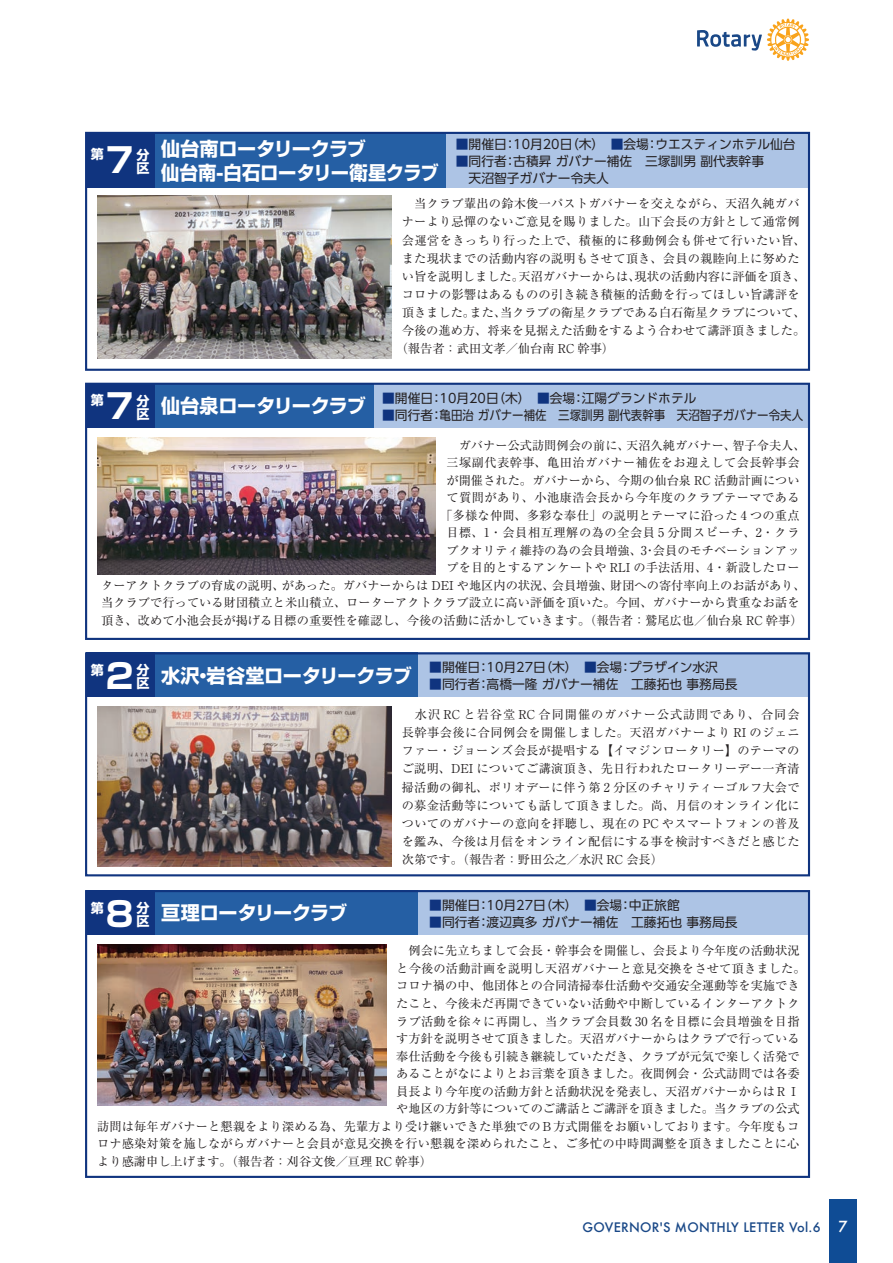
<style>
.page{position:relative;width:893px;height:1263px;background:#fff}
.page>*{position:absolute;margin:0;border:0;box-sizing:border-box;transform-origin:0 0}
.t1{font:700 34.05px "Shin Go Pro";color:#fff}
.t2{font:700 19.2px/23.4px "Shin Go Pro";letter-spacing:-.02em;color:#fff}
.t3{font:700 13.05px/13px "Shin Go Pro";color:#fff}
.t4{font:12.75px/17px "UD Shin Go Pro";color:#231f20}
.t5{font:500 12.75px "Futura";letter-spacing:.02em;color:#194887}
.t6{font:12.15px/18px "Ryumin Pro";color:#231f20;text-align:justify}
.t7{font:12.15px "Ryumin Pro";letter-spacing:.02em;color:#231f20}
.t8{font:12.15px "Ryumin Pro";letter-spacing:.035em;color:#231f20}
.t9{font:12.15px "Ryumin Pro";letter-spacing:.045em;color:#231f20}
.s1{color:#10347f}
.s2{font-size:14.85px;color:#fff}
</style>
<div class="page">
<div style="left:153px;top:132px;width:317px;height:56px;background:#255fa4"></div>
<div style="left:153px;top:383px;width:226px;height:45px;background:#255fa4"></div>
<div style="left:153px;top:890px;width:266px;height:45px;background:#255fa4"></div>
<div style="left:153px;top:653px;width:266px;height:44px;background:#255fa4"></div>
<div style="left:446px;top:132px;width:364px;height:56px;background:#adc4e5"></div>
<div style="left:375px;top:383px;width:435px;height:45px;background:#adc4e5"></div>
<div style="left:419px;top:890px;width:391px;height:45px;background:#adc4e5"></div>
<div style="left:419px;top:653px;width:391px;height:44px;background:#adc4e5"></div>
<div style="left:86px;top:132px;width:68px;height:56px;background:#10347f"></div>
<div style="left:86px;top:383px;width:68px;height:45px;background:#10347f"></div>
<div style="left:86px;top:890px;width:68px;height:45px;background:#10347f"></div>
<div style="left:86px;top:653px;width:68px;height:44px;background:#10347f"></div>
<svg style="left:697px;top:19px;width:112px;height:42px"></svg>
<div style="left:829px;top:1199px;width:28px;height:64px;background:#0f4c95"></div>
<div style="left:85px;top:132px;width:725px;height:239px;border:2px solid #10347f"></div>
<div style="left:85px;top:383px;width:725px;height:257px;border:2px solid #10347f"></div>
<div style="left:85px;top:890px;width:725px;height:288px;border:2px solid #10347f"></div>
<div style="left:85px;top:652px;width:725px;height:224px;border:2px solid #10347f"></div>
<img style="left:97px;top:196px;width:295px;height:163px">
<img style="left:97px;top:437px;width:339px;height:137px">
<img style="left:97px;top:944px;width:290px;height:162px">
<img style="left:97px;top:707px;width:295px;height:159px">
<h1 class="t1" style="left:106px;top:133px;width:29px">7</h1>
<p class="t3" style="left:91px;top:146px;width:14px">第</p>
<p class="t3" style="left:136px;top:147px;width:14px">分区</p>
<h2 class="t2" style="left:161px;top:135px;width:279px">仙台南ロータリークラブ<br>仙台南-白石ロータリー衛星クラブ</h2>
<p class="t4" style="left:456px;top:135px;width:341px"><span class="s1">■</span>開催日：10月20日（木）　<span class="s1">■</span>会場：ウエスティンホテル仙台</p>
<p class="t4" style="left:456px;top:152px;width:310px"><span class="s1">■</span>同行者：古積昇 ガバナー補佐　三塚訓男 副代表幹事　天沼智子ガバナー令夫人</p>
<p class="t7" style="left:402px;top:194px;width:399px">　当クラブ輩出の鈴木俊一パストガバナーを交えながら、天沼久純ガバ</p>
<p class="t7" style="left:402px;top:212px;width:399px">ナーより忌憚のないご意見を賜りました。山下会長の方針として通常例</p>
<p class="t8" style="left:402px;top:230px;width:405px">会運営をきっちり行った上で、積極的に移動例会も併せて行いたい旨、</p>
<p class="t7" style="left:402px;top:248px;width:399px">また現状までの活動内容の説明もさせて頂き、会員の親睦向上に努めた</p>
<p class="t6" style="left:402px;top:266px;width:405px">い旨を説明しました。天沼ガバナーからは、現状の活動内容に評価を頂き、</p>
<p class="t6" style="left:402px;top:284px;width:399px">コロナの影響はあるものの引き続き積極的活動を行ってほしい旨講評を</p>
<p class="t6" style="left:402px;top:302px;width:405px">頂きました。また、当クラブの衛星クラブである白石衛星クラブについて、</p>
<p class="t6" style="left:402px;top:320px;width:405px">今後の進め方、将来を見据えた活動をするよう合わせて講評頂きました。</p>
<p class="t6" style="left:396px;top:339px;width:220px">（報告者：武田文孝／仙台南 RC 幹事）</p>
<h1 class="t1" style="left:106px;top:379px;width:29px">7</h1>
<p class="t3" style="left:91px;top:392px;width:14px">第</p>
<p class="t3" style="left:136px;top:393px;width:14px">分区</p>
<h2 class="t2" style="left:161px;top:392px;width:206px">仙台泉ロータリークラブ</h2>
<p class="t4" style="left:382px;top:389px;width:316px"><span class="s1">■</span>開催日：10月20日（木）　<span class="s1">■</span>会場：江陽グランドホテル</p>
<p class="t4" style="left:382px;top:406px;width:422px"><span class="s1">■</span>同行者：亀田治 ガバナー補佐　三塚訓男 副代表幹事　天沼智子ガバナー令夫人</p>
<p class="t6" style="left:446px;top:435px;width:361px">　ガバナー公式訪問例会の前に、天沼久純ガバナー、智子令夫人、</p>
<p class="t8" style="left:446px;top:453px;width:355px">三塚副代表幹事、亀田治ガバナー補佐をお迎えして会長幹事会</p>
<p class="t6" style="left:446px;top:470px;width:355px">が開催された。ガバナーから、今期の仙台泉 RC 活動計画につい</p>
<p class="t8" style="left:446px;top:488px;width:355px">て質問があり、小池康浩会長から今年度のクラブテーマである</p>
<p class="t6" style="left:440px;top:505px;width:361px">「多様な仲間、多彩な奉仕」の説明とテーマに沿った 4 つの重点</p>
<p class="t9" style="left:446px;top:523px;width:355px">目標、1・会員相互理解の為の全会員 5 分間スピーチ、2・クラ</p>
<p class="t6" style="left:446px;top:540px;width:355px">ブクオリティ維持の為の会員増強、3・会員のモチベーションアッ</p>
<p class="t6" style="left:446px;top:558px;width:355px">プを目的とするアンケートや RLI の手法活用、4・新設したロー</p>
<p class="t6" style="left:101px;top:575px;width:706px">ターアクトクラブの育成の説明、があった。ガバナーからは DEI や地区内の状況、会員増強、財団への寄付率向上のお話があり、</p>
<p class="t6" style="left:101px;top:593px;width:700px">当クラブで行っている財団積立と米山積立、ローターアクトクラブ設立に高い評価を頂いた。今回、ガバナーから貴重なお話を</p>
<p class="t6" style="left:101px;top:611px;width:703px">頂き、改めて小池会長が掲げる目標の重要性を確認し、今後の活動に活かしていきます。（報告者：鷲尾広也／仙台泉 RC 幹事）</p>
<h1 class="t1" style="left:106px;top:649px;width:29px">2</h1>
<p class="t3" style="left:91px;top:662px;width:14px">第</p>
<p class="t3" style="left:136px;top:662px;width:14px">分区</p>
<h2 class="t2" style="left:161px;top:662px;width:252px">水沢・岩谷堂ロータリークラブ</h2>
<p class="t4" style="left:429px;top:659px;width:290px"><span class="s1">■</span>開催日：10月27日（木）　<span class="s1">■</span>会場：プラザイン水沢</p>
<p class="t4" style="left:429px;top:676px;width:310px"><span class="s1">■</span>同行者：高橋一隆 ガバナー補佐　工藤拓也 事務局長</p>
<p class="t6" style="left:402px;top:705px;width:399px">　水沢 RC と岩谷堂 RC 合同開催のガバナー公式訪問であり、合同会長幹事会後に合同例会を開催しました。天沼ガバナーより RI のジェニファー・ジョーンズ会長が提唱する【イマジンロータリー】のテーマのご説明、DEI についてご講演頂き、先日行われたロータリーデー一斉清掃活動の御礼、ポリオデーに伴う第 2 分区のチャリティーゴルフ大会での募金活動等についても話して頂きました。尚、月信のオンライン化についてのガバナーの意向を拝聴し、現在の PC やスマートフォンの普及を鑑み、今後は月信をオンライン配信にする事を検討すべきだと感じた次第です。（報告者：野田公之／水沢 RC 会長）</p>
<h1 class="t1" style="left:106px;top:887px;width:29px">8</h1>
<p class="t3" style="left:91px;top:900px;width:14px">第</p>
<p class="t3" style="left:136px;top:900px;width:14px">分区</p>
<h2 class="t2" style="left:161px;top:899px;width:188px">亘理ロータリークラブ</h2>
<p class="t4" style="left:429px;top:896px;width:252px"><span class="s1">■</span>開催日：10月27日（木）　<span class="s1">■</span>会場：中正旅館</p>
<p class="t4" style="left:429px;top:913px;width:310px"><span class="s1">■</span>同行者：渡辺真多 ガバナー補佐　工藤拓也 事務局長</p>
<p class="t6" style="left:396px;top:941px;width:405px">　例会に先立ちまして会長・幹事会を開催し、会長より今年度の活動状況</p>
<p class="t6" style="left:396px;top:958px;width:411px">と今後の活動計画を説明し天沼ガバナーと意見交換をさせて頂きました。</p>
<p class="t6" style="left:396px;top:976px;width:405px">コロナ禍の中、他団体との合同清掃奉仕活動や交通安全運動等を実施でき</p>
<p class="t6" style="left:396px;top:993px;width:405px">たこと、今後未だ再開できていない活動や中断しているインターアクトク</p>
<p class="t6" style="left:396px;top:1011px;width:405px">ラブ活動を徐々に再開し、当クラブ会員数 30 名を目標に会員増強を目指</p>
<p class="t6" style="left:396px;top:1029px;width:405px">す方針を説明させて頂きました。天沼ガバナーからはクラブで行っている</p>
<p class="t6" style="left:396px;top:1046px;width:405px">奉仕活動を今後も引続き継続していただき、クラブが元気で楽しく活発で</p>
<p class="t6" style="left:396px;top:1064px;width:405px">あることがなによりとお言葉を頂きました。夜間例会・公式訪問では各委</p>
<p class="t6" style="left:396px;top:1081px;width:405px">員長より今年度の活動方針と活動状況を発表し、天沼ガバナーからはＲＩ</p>
<p class="t6" style="left:396px;top:1099px;width:405px">や地区の方針等についてのご講話とご講評を頂きました。当クラブの公式</p>
<p class="t6" style="left:97px;top:1116px;width:704px">訪問は毎年ガバナーと懇親をより深める為、先輩方より受け継いできた単独でのＢ方式開催をお願いしております。今年度もコ</p>
<p class="t6" style="left:97px;top:1134px;width:704px">ロナ感染対策を施しながらガバナーと会員が意見交換を行い懇親を深められたこと、ご多忙の中時間調整を頂きましたことに心</p>
<p class="t6" style="left:97px;top:1151px;width:336px">より感謝申し上げます。（報告者：刈谷文俊／亘理 RC 幹事）</p>
<p class="t5" style="left:583px;top:1218px;width:266px">GOVERNOR'S MONTHLY LETTER Vol.6 <span class="s2">7</span></p>
</div>
